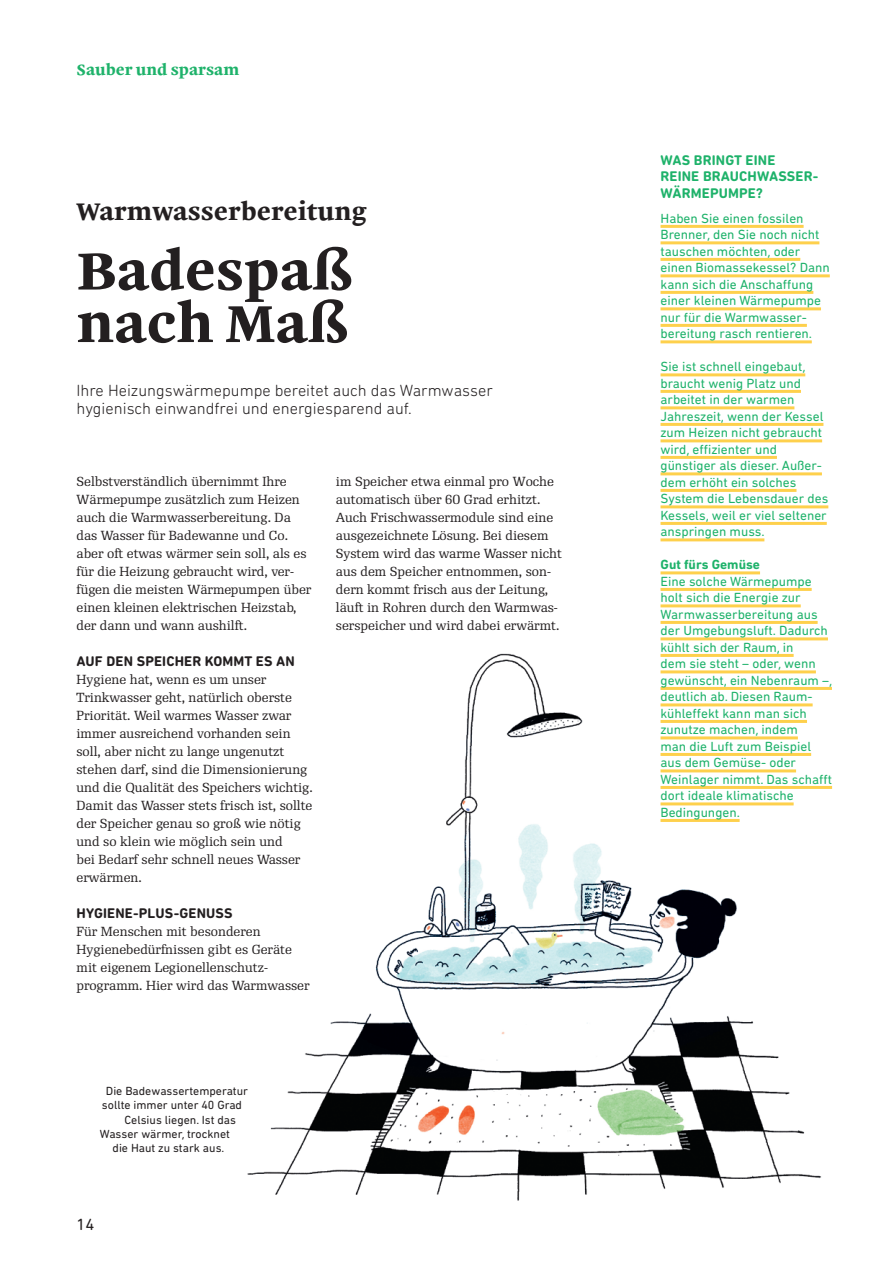
<style>
.page{position:relative;width:893px;height:1263px;background:#fff}
.page>*{position:absolute;margin:0;border:0;box-sizing:border-box;transform-origin:0 0}
.t1{font:700 52.5px/52.5px "Malabar LTW02";color:#231f20}
.t2{font:700 24px "Malabar LTW02";color:#231f20}
.t3{font:300 16.5px/18px "DIN Next Rounded LT Pro";color:#231f20}
.t4{font:16.5px "DIN Next Rounded LT Pro";color:#231f20}
.t5{font:700 15px "Malabar LTW02";color:#1eb26a}
.t6{font:700 14.25px "DIN Next Rounded LT Pro";letter-spacing:.01em;color:#231f20}
.t7{font:700 14.25px/16.5px "DIN Next Rounded LT Pro";letter-spacing:.01em;color:#1eb26a}
.t8{font:13.5px/16.5px "DIN Next Rounded LT Pro";color:#1eb26a}
.t9{font:700 13.5px "DIN Next Rounded LT Pro";color:#1eb26a}
.t10{font:12.75px/18px "Re Public";color:#231f20}
.t11{font:12px "DIN Next Rounded LT Pro";color:#231f20}
</style>
<div class="page">
<img style="left:247px;top:620px;width:586px;height:581px">
<hr style="left:660px;top:225px;width:144px;height:3px;background:#fed04c">
<hr style="left:660px;top:241px;width:159px;height:3px;background:#fed04c">
<hr style="left:660px;top:258px;width:140px;height:3px;background:#fed04c">
<hr style="left:660px;top:274px;width:170px;height:3px;background:#fed04c">
<hr style="left:660px;top:291px;width:153px;height:3px;background:#fed04c">
<hr style="left:660px;top:307px;width:161px;height:3px;background:#fed04c">
<hr style="left:660px;top:324px;width:147px;height:3px;background:#fed04c">
<hr style="left:660px;top:340px;width:152px;height:3px;background:#fed04c">
<hr style="left:660px;top:373px;width:145px;height:3px;background:#fed04c">
<hr style="left:660px;top:390px;width:141px;height:3px;background:#fed04c">
<hr style="left:660px;top:406px;width:134px;height:3px;background:#fed04c">
<hr style="left:660px;top:423px;width:163px;height:3px;background:#fed04c">
<hr style="left:660px;top:439px;width:162px;height:3px;background:#fed04c">
<hr style="left:660px;top:456px;width:117px;height:3px;background:#fed04c">
<hr style="left:660px;top:472px;width:162px;height:3px;background:#fed04c">
<hr style="left:660px;top:489px;width:136px;height:3px;background:#fed04c">
<hr style="left:660px;top:505px;width:168px;height:3px;background:#fed04c">
<hr style="left:660px;top:522px;width:167px;height:3px;background:#fed04c">
<hr style="left:660px;top:538px;width:104px;height:3px;background:#fed04c">
<hr style="left:660px;top:571px;width:100px;height:3px;background:#fed04c">
<hr style="left:660px;top:588px;width:152px;height:3px;background:#fed04c">
<hr style="left:660px;top:604px;width:141px;height:3px;background:#fed04c">
<hr style="left:660px;top:621px;width:158px;height:3px;background:#fed04c">
<hr style="left:660px;top:637px;width:168px;height:3px;background:#fed04c">
<hr style="left:660px;top:654px;width:134px;height:3px;background:#fed04c">
<hr style="left:660px;top:670px;width:156px;height:3px;background:#fed04c">
<hr style="left:660px;top:687px;width:172px;height:3px;background:#fed04c">
<hr style="left:660px;top:703px;width:153px;height:3px;background:#fed04c">
<hr style="left:660px;top:720px;width:147px;height:3px;background:#fed04c">
<hr style="left:660px;top:736px;width:138px;height:3px;background:#fed04c">
<hr style="left:660px;top:753px;width:151px;height:3px;background:#fed04c">
<hr style="left:660px;top:769px;width:136px;height:3px;background:#fed04c">
<hr style="left:660px;top:786px;width:172px;height:3px;background:#fed04c">
<hr style="left:660px;top:802px;width:134px;height:3px;background:#fed04c">
<hr style="left:660px;top:819px;width:80px;height:3px;background:#fed04c">
<p class="t5" style="left:77px;top:59px;width:164px">Sauber und sparsam</p>
<h2 class="t2" style="left:77px;top:194px;width:291px">Warmwasserbereitung</h2>
<h1 class="t1" style="left:77px;top:243px;width:278px">Badespaß nach Maß</h1>
<p class="t3" style="left:77px;top:381px;width:418px">Ihre Heizungswärmepumpe bereitet auch das Warmwasser hygienisch einwandfrei und energiesparend auf.</p>
<p class="t10" style="left:77px;top:472px;width:236px">Selbstverständlich übernimmt Ihre Wärmepumpe zusätzlich zum Heizen auch die Warmwasserbereitung. Da das Wasser für Badewanne und Co. aber oft etwas wärmer sein soll, als es für die Heizung gebraucht wird, ver&shy;fügen die meisten Wärmepumpen über einen kleinen elektrischen Heizstab, der dann und wann aushilft.</p>
<p class="t6" style="left:77px;top:653px;width:220px">AUF DEN SPEICHER KOMMT ES AN</p>
<p class="t10" style="left:77px;top:670px;width:238px">Hygiene hat, wenn es um unser Trinkwasser geht, natürlich oberste Priorität. Weil warmes Wasser zwar immer ausreichend vorhanden sein soll, aber nicht zu lange ungenutzt stehen darf, sind die Dimensionierung und die Qualität des Speichers wichtig.<br>Damit das Wasser stets frisch ist, sollte der Speicher genau so groß wie nötig und so klein wie möglich sein und<br>bei Bedarf sehr schnell neues Wasser erwärmen.</p>
<p class="t6" style="left:77px;top:905px;width:158px">HYGIENE-PLUS-GENUSS</p>
<p class="t10" style="left:77px;top:922px;width:235px">Für Menschen mit besonderen Hygienebedürfnissen gibt es Geräte mit eigenem Legionellenschutz&shy;programm. Hier wird das Warmwasser</p>
<p class="t10" style="left:336px;top:472px;width:227px">im Speicher etwa einmal pro Woche automatisch über 60 Grad erhitzt.<br>Auch Frischwassermodule sind eine ausgezeichnete Lösung. Bei diesem System wird das warme Wasser nicht aus dem Speicher entnommen, son&shy;dern kommt frisch aus der Leitung, läuft in Rohren durch den Warmwas&shy;serspeicher und wird dabei erwärmt.</p>
<p class="t11" style="left:106px;top:1084px;width:144px">Die Badewassertemperatur</p>
<p class="t11" style="left:102px;top:1098px;width:142px">sollte immer unter 40 Grad</p>
<p class="t11" style="left:125px;top:1112px;width:113px">Celsius liegen. Ist das</p>
<p class="t11" style="left:100px;top:1127px;width:132px">Wasser wärmer, trocknet</p>
<p class="t11" style="left:113px;top:1141px;width:113px">die Haut zu stark aus.</p>
<p class="t4" style="left:77px;top:1215px;width:19px">14</p>
<p class="t7" style="left:660px;top:151px;width:158px">WAS BRINGT EINE<br>REINE BRAUCHWASSER-<br>WÄRMEPUMPE?</p>
<p class="t8" style="left:660px;top:210px;width:171px">Haben Sie einen fossilen<br>Brenner, den Sie noch nicht tauschen möchten, oder einen Biomassekessel? Dann kann sich die Anschaffung einer kleinen Wärmepumpe nur für die Warmwasser&shy;bereitung rasch rentieren.</p>
<p class="t8" style="left:660px;top:358px;width:169px">Sie ist schnell eingebaut, braucht wenig Platz und arbeitet in der warmen<br>Jahreszeit, wenn der Kessel zum Heizen nicht gebraucht wird, effizienter und günstiger als dieser. Außer&shy;dem erhöht ein solches<br>System die Lebensdauer des<br>Kessels, weil er viel seltener anspringen muss.</p>
<p class="t9" style="left:660px;top:557px;width:101px">Gut fürs Gemüse</p>
<p class="t8" style="left:660px;top:573px;width:173px">Eine solche Wärmepumpe holt sich die Energie zur<br>Warmwasserbereitung aus der Umgebungsluft. Dadurch kühlt sich der Raum, in<br>dem sie steht – oder, wenn gewünscht, ein Nebenraum –, deutlich ab. Diesen Raum&shy;kühleffekt kann man sich zunutze machen, indem<br>man die Luft zum Beispiel aus dem Gemüse- oder<br>Weinlager nimmt. Das schafft dort ideale klimatische<br>Bedingungen.</p>
</div>
